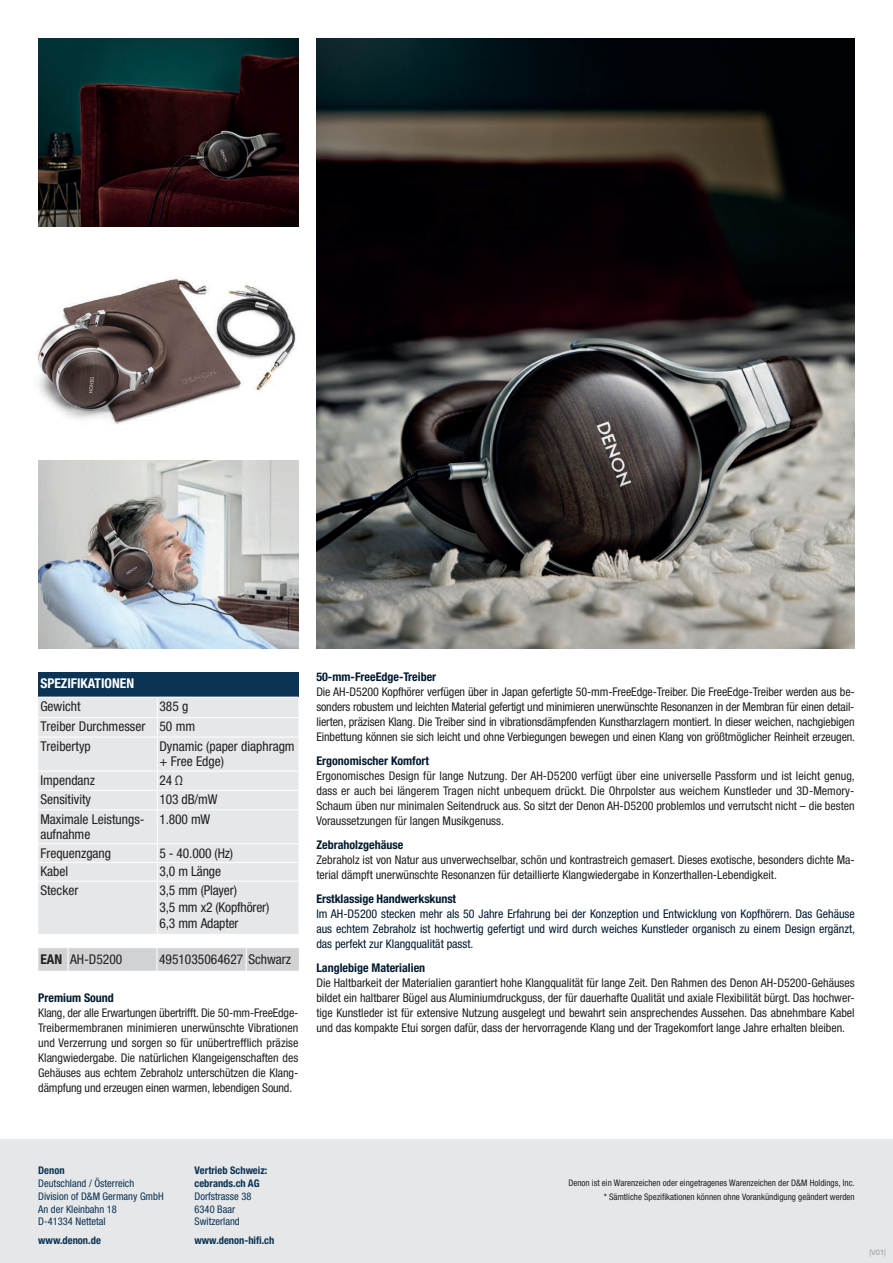
<style>
.page{position:relative;width:893px;height:1263px;background:#fff}
.page>*{position:absolute;margin:0;border:0;box-sizing:border-box;transform-origin:0 0}
.t1{font:condensed 13.5px/20px "Helvetica Neue LT Std";color:#231f20}
.t2{font:700 condensed 13.5px "Helvetica Neue LT Std";color:#fff}
.t3{font:condensed 12px/15px "Helvetica Neue LT Std";color:#231f20;text-align:justify}
.t4{font:condensed 12px/15px "Helvetica Neue LT Std";color:#00192f;text-align:justify}
.t5{font:700 condensed 12px "Helvetica Neue LT Std";color:#00192f}
.t6{font:condensed 10.5px/12.8px "Helvetica Neue LTW1 G";color:#0a3354}
.t7{font:700 condensed 10.5px/12.8px "Helvetica Neue LTW1 G";color:#0a3354}
.t8{font:condensed 9px/14px "Helvetica Neue LT Std";color:#231f20;text-align:right}
.t9{font:7.5px "Helvetica Neue LT Std";color:#939598}
.s1{font-weight:700}
</style>
<div class="page">
<div style="left:38px;top:672px;width:260px;height:25px;background:#0a3354"></div>
<div style="left:38px;top:698px;width:260px;height:236px;background:#e6e7e9"></div>
<hr style="left:38px;top:717px;width:119px;height:1px;background:#fff">
<hr style="left:157px;top:717px;width:141px;height:1px;background:#fff">
<hr style="left:38px;top:737px;width:119px;height:1px;background:#fff">
<hr style="left:157px;top:737px;width:141px;height:1px;background:#fff">
<hr style="left:38px;top:771px;width:119px;height:1px;background:#fff">
<hr style="left:157px;top:771px;width:141px;height:1px;background:#fff">
<hr style="left:38px;top:790px;width:119px;height:1px;background:#fff">
<hr style="left:157px;top:790px;width:141px;height:1px;background:#fff">
<hr style="left:38px;top:809px;width:119px;height:1px;background:#fff">
<hr style="left:157px;top:809px;width:141px;height:1px;background:#fff">
<hr style="left:38px;top:843px;width:119px;height:1px;background:#fff">
<hr style="left:157px;top:843px;width:141px;height:1px;background:#fff">
<hr style="left:38px;top:862px;width:119px;height:1px;background:#fff">
<hr style="left:157px;top:862px;width:141px;height:1px;background:#fff">
<hr style="left:38px;top:881px;width:119px;height:1px;background:#fff">
<hr style="left:157px;top:881px;width:141px;height:1px;background:#fff">
<svg style="left:157px;top:698px;width:1px;height:39px"></svg>
<hr style="left:157px;top:737px;width:1px;height:34px;background:#fff">
<svg style="left:157px;top:772px;width:1px;height:37px"></svg>
<hr style="left:157px;top:810px;width:1px;height:33px;background:#fff">
<svg style="left:157px;top:844px;width:1px;height:37px"></svg>
<hr style="left:157px;top:881px;width:1px;height:53px;background:#fff">
<svg style="left:38px;top:948px;width:261px;height:23px;background:#d2d3d5"></svg>
<img style="left:316px;top:38px;width:539px;height:610px">
<img style="left:37px;top:278px;width:259px;height:147px">
<img style="left:38px;top:460px;width:260px;height:188px">
<img style="left:38px;top:38px;width:260px;height:188px">
<div style="left:0;top:1140px;width:893px;height:123px;background:#e6e7e9"></div>
<p class="t2" style="left:40px;top:675px;width:95px">SPEZIFIKATIONEN</p>
<p class="t1" style="left:40px;top:696px;width:42px">Gewicht</p>
<p class="t1" style="left:40px;top:696px;width:156px;text-indent:119px">385 g<br>Treiber Durchmesser 50 mm<br>Treibertyp</p>
<p class="t1" style="left:159px;top:739px;width:137px;line-height:15px">Dynamic (paper diaphragm + Free Edge)</p>
<p class="t1" style="left:40px;top:770px;width:56px">Impendanz</p>
<p class="t1" style="left:159px;top:770px;width:25px">24Ω</p>
<p class="t1" style="left:40px;top:789px;width:52px">Sensitivity</p>
<p class="t1" style="left:159px;top:789px;width:60px">103 dB/mW</p>
<p class="t1" style="left:40px;top:811px;width:106px;line-height:15px">Maximale Leistungs&shy;aufnahme</p>
<p class="t1" style="left:159px;top:809px;width:52px">1.800 mW</p>
<p class="t1" style="left:40px;top:843px;width:72px">Frequenzgang</p>
<p class="t1" style="left:159px;top:843px;width:75px">5 - 40.000 (Hz)</p>
<p class="t1" style="left:40px;top:861px;width:29px">Kabel</p>
<p class="t1" style="left:159px;top:861px;width:63px">3,0 m Länge</p>
<p class="t1" style="left:40px;top:880px;width:39px">Stecker</p>
<p class="t1" style="left:159px;top:882px;width:111px;line-height:16.5px">3,5 mm (Player)<br>3,5 mm x2 (Kopfhörer)<br>6,3 mm Adapter</p>
<p class="t1" style="left:40px;top:949px;width:83px"><span class="s1">EAN</span> AH-D5200</p>
<p class="t1" style="left:159px;top:949px;width:134px">4951035064627 Schwarz</p>
<p class="t5" style="left:38px;top:990px;width:77px">Premium Sound</p>
<p class="t3" style="left:38px;top:1005px;width:262px">Klang, der alle Erwartungen übertrifft. Die 50-mm-FreeEdge-Treibermembranen minimieren unerwünschte Vibrationen und Verzerrung und sorgen so für unübertrefflich präzise Klangwiedergabe. Die natürlichen Klangeigenschaften des Gehäuses aus echtem Zebraholz unterschützen die Klang&shy;dämpfung und erzeugen einen warmen, lebendigen Sound.</p>
<p class="t5" style="left:316px;top:669px;width:121px">50-mm-FreeEdge-Treiber</p>
<p class="t3" style="left:316px;top:684px;width:540px">Die AH-D5200 Kopfhörer verfügen über in Japan gefertigte 50-mm-FreeEdge-Treiber. Die FreeEdge-Treiber werden aus be&shy;sonders robustem und leichten Material gefertigt und minimieren unerwünschte Resonanzen in der Membran für einen detail&shy;lierten, präzisen Klang. Die Treiber sind in vibrationsdämpfenden Kunstharzlagern montiert. In dieser weichen, nachgiebigen Einbettung können sie sich leicht und ohne Verbiegungen bewegen und einen Klang von größtmöglicher Reinheit erzeugen.</p>
<p class="t5" style="left:316px;top:753px;width:114px">Ergonomischer Komfort</p>
<p class="t3" style="left:316px;top:768px;width:540px">Ergonomisches Design für lange Nutzung. Der AH-D5200 verfügt über eine universelle Passform und ist leicht genug, dass er auch bei längerem Tragen nicht unbequem drückt. Die Ohrpolster aus weichem Kunstleder und 3D-Memory-Schaum üben nur minimalen Seitendruck aus. So sitzt der Denon AH-D5200 problemlos und verrutscht nicht – die besten Voraussetzungen für langen Musikgenuss.</p>
<p class="t5" style="left:316px;top:837px;width:89px">Zebraholzgehäuse</p>
<p class="t3" style="left:316px;top:852px;width:540px">Zebraholz ist von Natur aus unverwechselbar, schön und kontrastreich gemasert. Dieses exotische, besonders dichte Ma&shy;terial dämpft unerwünschte Resonanzen für detaillierte Klangwiedergabe in Konzerthallen-Lebendigkeit.</p>
<p class="t5" style="left:316px;top:891px;width:141px">Erstklassige Handwerkskunst</p>
<p class="t4" style="left:316px;top:906px;width:540px">Im AH-D5200 stecken mehr als 50 Jahre Erfahrung bei der Konzeption und Entwicklung von Kopfhörern. Das Gehäuse aus echtem Zebraholz ist hochwertig gefertigt und wird durch weiches Kunstleder organisch zu einem Design ergänzt, das perfekt zur Klangqualität passt.</p>
<p class="t5" style="left:316px;top:960px;width:110px">Langlebige Materialien</p>
<p class="t3" style="left:316px;top:975px;width:540px">Die Haltbarkeit der Materialien garantiert hohe Klangqualität für lange Zeit. Den Rahmen des Denon AH-D5200-Gehäuses bildet ein haltbarer Bügel aus Aluminiumdruckguss, der für dauerhafte Qualität und axiale Flexibilität bürgt. Das hochwer&shy;tige Kunstleder ist für extensive Nutzung ausgelegt und bewahrt sein ansprechendes Aussehen. Das abnehmbare Kabel und das kompakte Etui sorgen dafür, dass der hervorragende Klang und der Tragekomfort lange Jahre erhalten bleiben.</p>
<p class="t7" style="left:38px;top:1164px;width:28px">Denon</p>
<p class="t6" style="left:38px;top:1177px;width:127px">Deutschland / Österreich<br>Division of D&amp;M Germany GmbH<br>An der Kleinbahn 18<br>D-41334 Nettetal</p>
<p class="t7" style="left:38px;top:1234px;width:64px">www.denon.de</p>
<p class="t7" style="left:195px;top:1164px;width:74px">Vertrieb Schweiz: cebrands.ch AG</p>
<p class="t6" style="left:195px;top:1190px;width:58px">Dorfstrasse 38<br>6340 Baar<br>Switzerland</p>
<p class="t7" style="left:195px;top:1234px;width:81px">www.denon-hifi.ch</p>
<p class="t8" style="left:568px;top:1176px;width:288px">Denon ist ein Warenzeichen oder eingetragenes Warenzeichen der D&amp;M Holdings, Inc. * Sämtliche Spezifikationen können ohne Vorankündigung geändert werden</p>
<p class="t9" style="left:870px;top:1248px;width:18px">|V01|</p>
</div>
